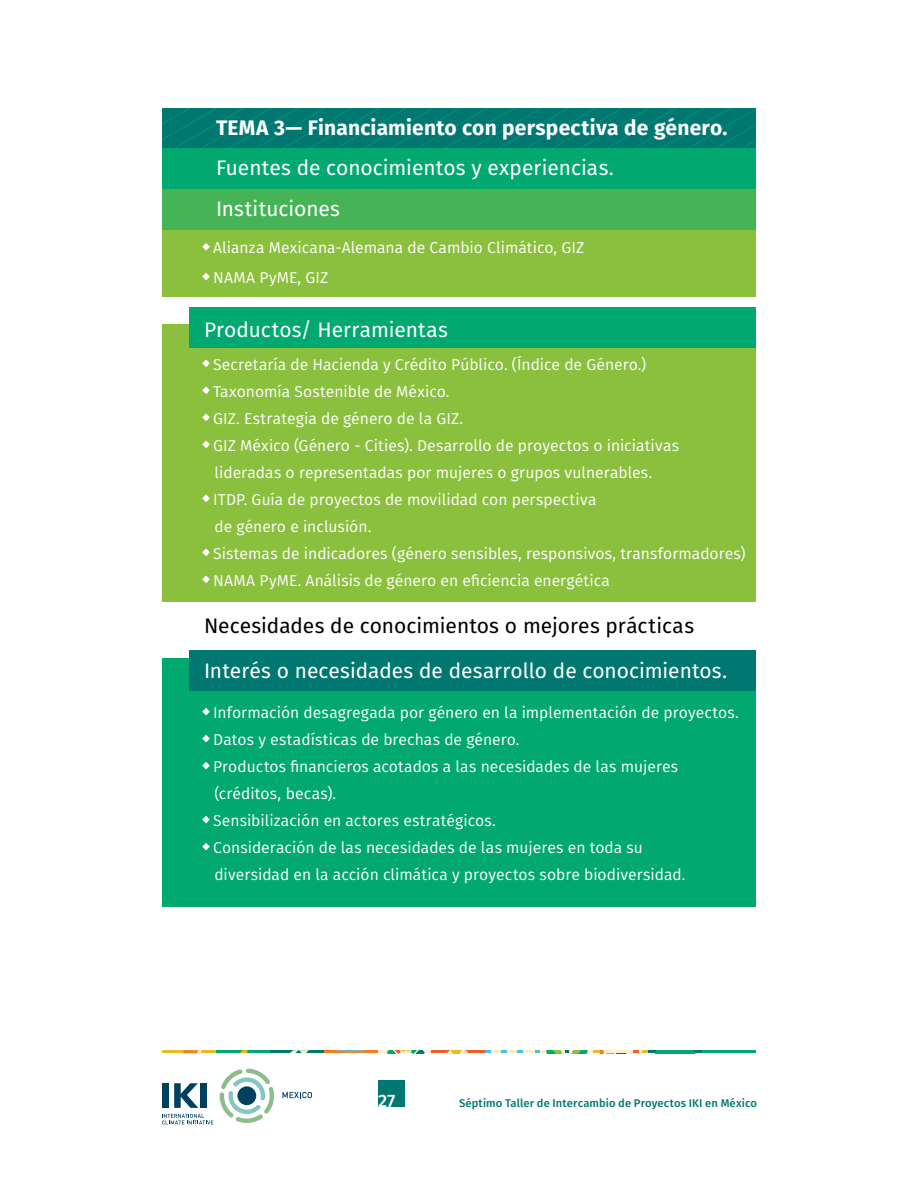
<style>
.page{position:relative;width:918px;height:1188px;background:#fff}
.page>*{position:absolute;margin:0;border:0;box-sizing:border-box;transform-origin:0 0}
.t1{font:21px/40.5px "Fira Sans";color:#fff}
.t2{font:700 21px "Fira Sans";letter-spacing:.01em;color:#fff}
.t3{font:21px "Fira Sans";color:#000}
.t4{font:500 18px "Fira Sans";color:#fff}
.t5{font:15.75px/27px "Fira Sans";color:#fff}
.t6{font:500 11.25px "Fira Sans";letter-spacing:.01em;color:#007770}
</style>
<div class="page">
<div style="left:162px;top:108px;width:594px;height:189px;background:#8bc03f"></div>
<div style="left:162px;top:324px;width:594px;height:278px;background:#8bc03f"></div>
<div style="left:162px;top:659px;width:594px;height:248px;background:#01a86f"></div>
<div style="left:162px;top:189px;width:594px;height:40px;background:#46b456"></div>
<div style="left:189px;top:308px;width:567px;height:40px;background:#01a86f"></div>
<svg style="left:162px;top:108px;width:594px;height:40px;background:#00786f"></svg>
<div style="left:162px;top:148px;width:594px;height:41px;background:#01a86f"></div>
<div style="left:189px;top:650px;width:567px;height:41px;background:#007770"></div>
<hr style="left:378px;top:1050px;width:54px;height:3px;background:#ffefce">
<svg style="left:387px;top:1050px;width:38px;height:3px"></svg>
<hr style="left:432px;top:1050px;width:54px;height:3px;background:#f15d24">
<svg style="left:447px;top:1050px;width:21px;height:3px"></svg>
<hr style="left:648px;top:1050px;width:54px;height:3px;background:#007770">
<svg style="left:655px;top:1050px;width:40px;height:3px"></svg>
<hr style="left:540px;top:1050px;width:54px;height:3px;background:#ffefce">
<svg style="left:546px;top:1050px;width:42px;height:3px"></svg>
<hr style="left:324px;top:1050px;width:54px;height:3px;background:#f57e20">
<svg style="left:337px;top:1050px;width:28px;height:3px"></svg>
<hr style="left:486px;top:1050px;width:54px;height:3px;background:#42c5e6">
<hr style="left:491px;top:1050px;width:44px;height:3px;background:#ffefce">
<svg style="left:502px;top:1050px;width:5px;height:3px"></svg>
<svg style="left:517px;top:1050px;width:6px;height:3px"></svg>
<hr style="left:270px;top:1050px;width:54px;height:3px;background:#007770">
<svg style="left:290px;top:1050px;width:19px;height:3px"></svg>
<hr style="left:216px;top:1050px;width:54px;height:3px;background:#01a86f">
<svg style="left:240px;top:1050px;width:8px;height:3px"></svg>
<hr style="left:162px;top:1050px;width:54px;height:3px;background:#e8bb20">
<svg style="left:183px;top:1050px;width:18px;height:3px"></svg>
<hr style="left:594px;top:1050px;width:54px;height:3px;background:#e8bb20">
<svg style="left:600px;top:1050px;width:42px;height:4px"></svg>
<hr style="left:702px;top:1050px;width:54px;height:3px;background:#01a86f">
<div style="left:378px;top:1080px;width:27px;height:27px;background:#007770"></div>
<div style="left:162px;top:1083px;width:7px;height:25px;background:#00405f"></div>
<svg style="left:174px;top:1083px;width:24px;height:25px"></svg>
<div style="left:201px;top:1083px;width:6px;height:25px;background:#00405f"></div>
<svg style="left:162px;top:1114px;width:51px;height:10px"></svg>
<svg style="left:220px;top:1069px;width:54px;height:54px"></svg>
<svg style="left:282px;top:1092px;width:30px;height:6px"></svg>
<svg style="left:202px;top:243px;width:8px;height:8px"></svg>
<svg style="left:202px;top:273px;width:8px;height:7px"></svg>
<svg style="left:202px;top:359px;width:8px;height:8px"></svg>
<svg style="left:202px;top:386px;width:8px;height:8px"></svg>
<svg style="left:202px;top:413px;width:8px;height:8px"></svg>
<svg style="left:202px;top:440px;width:8px;height:8px"></svg>
<svg style="left:202px;top:494px;width:8px;height:8px"></svg>
<svg style="left:202px;top:548px;width:8px;height:8px"></svg>
<svg style="left:202px;top:575px;width:8px;height:8px"></svg>
<svg style="left:202px;top:708px;width:8px;height:7px"></svg>
<svg style="left:202px;top:735px;width:8px;height:7px"></svg>
<svg style="left:202px;top:762px;width:8px;height:7px"></svg>
<svg style="left:202px;top:816px;width:8px;height:7px"></svg>
<svg style="left:202px;top:843px;width:8px;height:7px"></svg>
<h1 class="t2" style="left:216px;top:110px;width:513px">TEMA 3— Financiamiento con perspectiva de género.</h1>
<h1 class="t1" style="left:216px;top:147px;width:400px">Fuentes de conocimientos y experiencias.<br>Instituciones</h1>
<p class="t5" style="left:204px;top:234px;width:382px">• Alianza Mexicana-Alemana de Cambio Climático, GIZ</p>
<p class="t5" style="left:204px;top:264px;width:126px">• NAMA PyME, GIZ</p>
<h1 class="t1" style="left:204px;top:309px;width:246px">Productos/ Herramientas</h1>
<p class="t5" style="left:204px;top:351px;width:444px">• Secretaría de Hacienda y Crédito Público. (Índice de Género.)</p>
<p class="t5" style="left:204px;top:378px;width:247px">• Taxonomía Sostenible de México.</p>
<p class="t5" style="left:204px;top:405px;width:261px">• GIZ. Estrategia de género de la GIZ.</p>
<p class="t5" style="left:215px;top:432px;width:466px;text-indent:-11px">• GIZ México (Género - Cities). Desarrollo de proyectos o iniciativas lideradas o representadas por mujeres o grupos vulnerables.</p>
<p class="t5" style="left:215px;top:486px;width:383px;text-indent:-11px">• ITDP. Guía de proyectos de movilidad con perspectiva de género e inclusión.</p>
<p class="t5" style="left:204px;top:540px;width:543px">• Sistemas de indicadores (género sensibles, responsivos, transformadores)</p>
<p class="t5" style="left:204px;top:567px;width:407px">• NAMA PyME. Análisis de género en eficiencia energética</p>
<h1 class="t3" style="left:204px;top:610px;width:492px">Necesidades de conocimientos o mejores prácticas</h1>
<h1 class="t1" style="left:204px;top:650px;width:525px">Interés o necesidades de desarrollo de conocimientos.</h1>
<p class="t5" style="left:204px;top:699px;width:536px">• Información desagregada por género en la implementación de proyectos.</p>
<p class="t5" style="left:204px;top:726px;width:317px">• Datos y estadísticas de brechas de género.</p>
<p class="t5" style="left:215px;top:753px;width:465px;text-indent:-11px">• Productos financieros acotados a las necesidades de las mujeres (créditos, becas).</p>
<p class="t5" style="left:204px;top:807px;width:293px">• Sensibilización en actores estratégicos.</p>
<p class="t5" style="left:214px;top:834px;width:473px;text-indent:-11px">• Consideración de las necesidades de las mujeres en toda su diversidad en la acción climática y proyectos sobre biodiversidad.</p>
<p class="t4" style="left:378px;top:1086px;width:19px">27</p>
<p class="t6" style="left:459px;top:1094px;width:300px">Séptimo Taller de Intercambio de Proyectos IKI en México</p>
</div>
